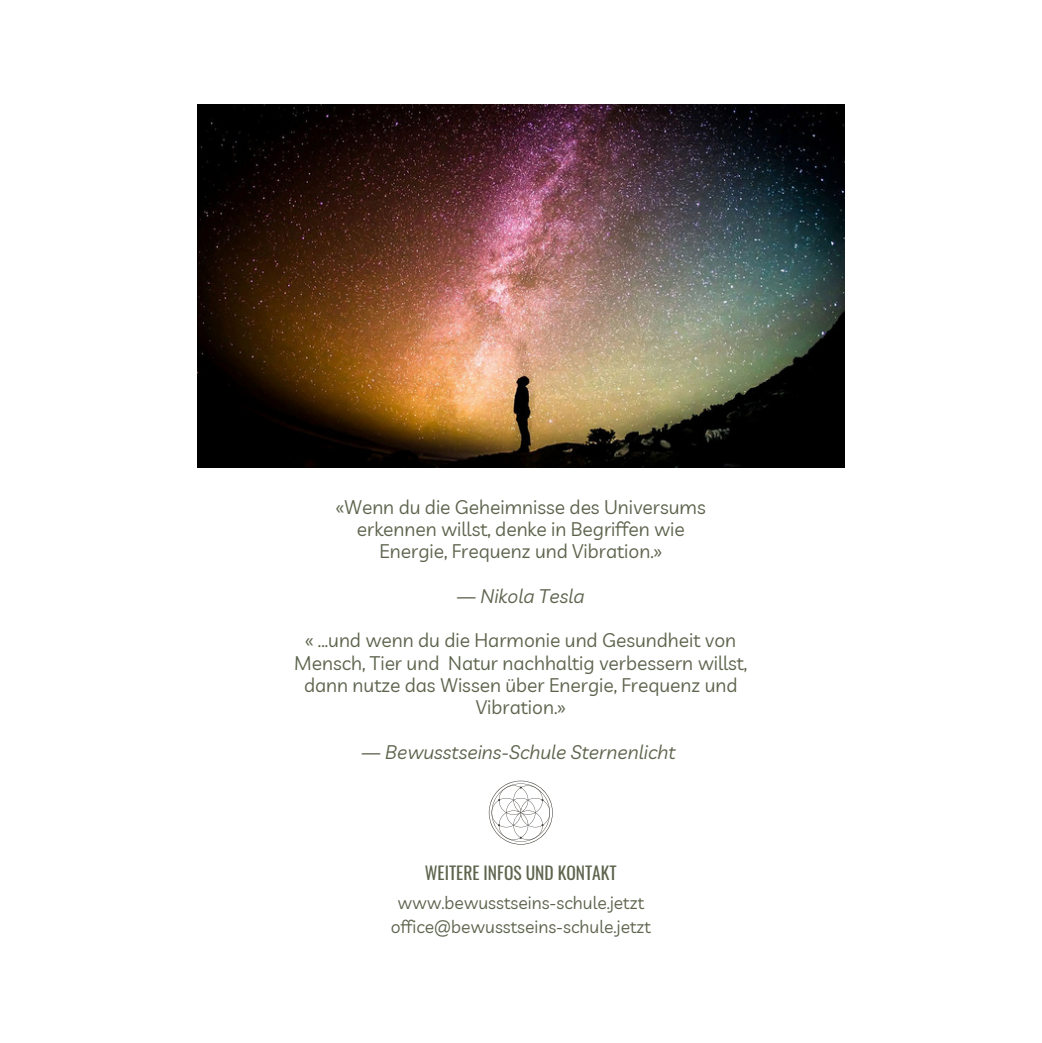
<style>
.page{position:relative;width:1042px;height:1043px;background:#fff}
.page>*{position:absolute;margin:0;border:0;box-sizing:border-box;transform-origin:0 0}
.t1{font:19.25px/22.2px "Livvic";color:#5d644d;text-align:center}
.t2{font:italic 19.25px "Livvic";color:#5d644d}
.t3{font:17.5px "Livvic";color:#5d644d}
.t4{font:17.5px "Oswald";color:#5d644d}
.s1{font-style:normal}
</style>
<div class="page">
<img style="left:197px;top:104px;width:647px;height:363px">
<svg style="left:488px;top:780px;width:64px;height:64px"></svg>
<p class="t1" style="left:336px;top:495px;width:371px">«Wenn du die Geheimnisse des Universums erkennen willst, denke in Begriffen wie<br>Energie, Frequenz und Vibration.»</p>
<p class="t2" style="left:457px;top:583px;width:129px"><span class="s1">—</span> Nikola Tesla</p>
<p class="t1" style="left:294px;top:628px;width:454px">« ...und wenn du die Harmonie und Gesundheit von Mensch, Tier und Natur nachhaltig verbessern willst, dann nutze das Wissen über Energie, Frequenz und Vibration.»</p>
<p class="t2" style="left:361px;top:739px;width:315px">— Bewusstseins-Schule Sternenlicht</p>
<p class="t4" style="left:425px;top:858px;width:193px">WEITERE INFOS UND KONTAKT</p>
<p class="t3" style="left:397px;top:891px;width:248px">www.bewusstseins-schule.jetzt</p>
<p class="t3" style="left:390px;top:914px;width:261px">office@bewusstseins-schule.jetzt</p>
</div>
